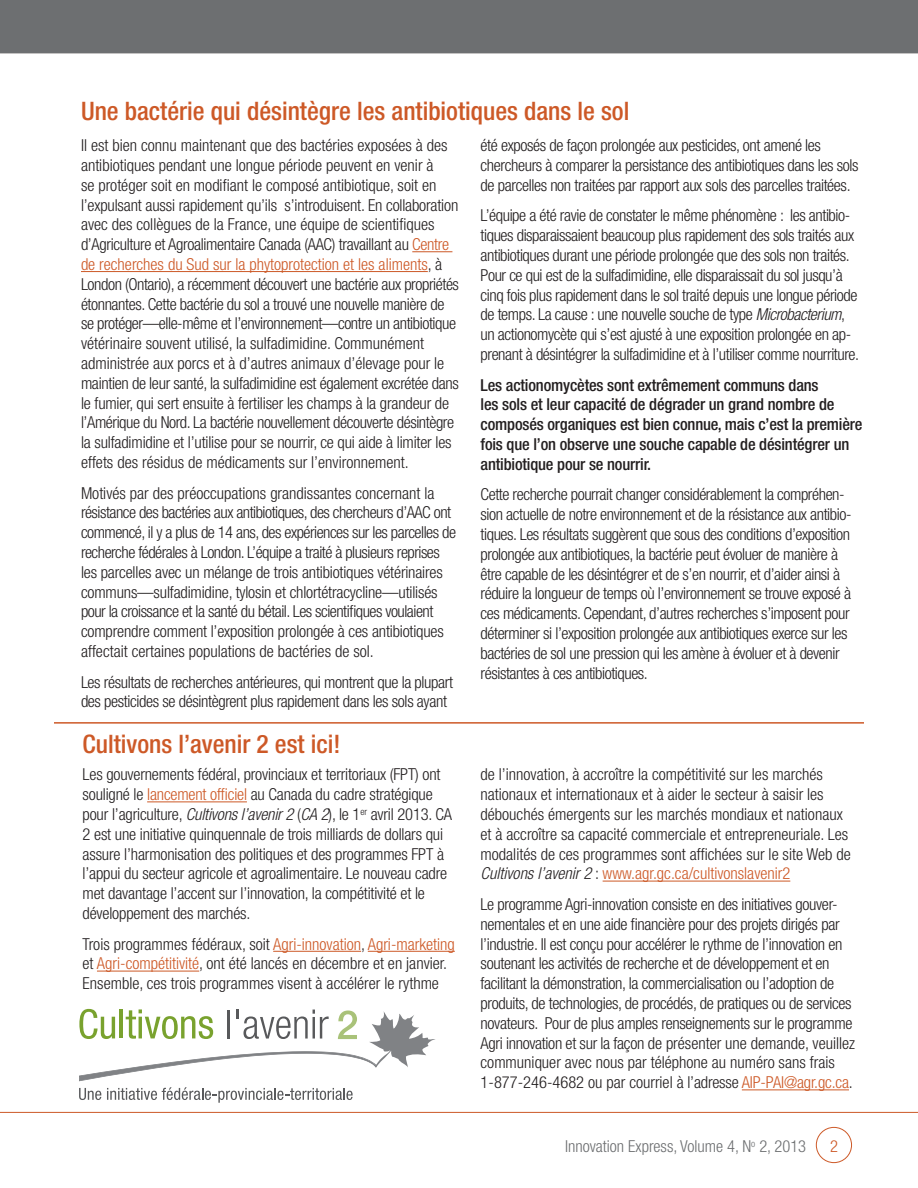
<style>
.page{position:relative;width:918px;height:1188px;background:#fff}
.page>*{position:absolute;margin:0;border:0;box-sizing:border-box;transform-origin:0 0}
.t1{font:500 condensed 25.5px "Helvetica Neue LT Std";color:#cd5927}
.t2{font:300 condensed 16.5px/19.8px "Helvetica Neue LT Std";letter-spacing:-.02em;color:#231f20}
.t3{font:300 condensed 16.5px/19.8px "Helvetica Neue LT Std";color:#231f20}
.t4{font:500 condensed 16.5px/19.8px "Helvetica Neue LT Std";letter-spacing:-.01em;color:#231f20}
.t5{font:300 condensed 16.5px "Helvetica Neue LT Std";color:#6d6f71}
.t6{font:300 condensed 16.5px "Helvetica Neue LT Std";color:#cd5927}
.s1{color:#cd5927}
.s2{font-style:italic}
</style>
<div class="page">
<hr style="left:0;top:1112px;width:918px;height:1px;background:#cd5927">
<div style="left:0;top:0;width:918px;height:53px;background:#6d6f71"></div>
<div style="left:816px;top:1127px;width:36px;height:36px;border:1px solid #cd5927;border-radius:50%"></div>
<hr style="left:412px;top:251px;width:40px;height:1px;background:#cd5927">
<hr style="left:81px;top:271px;width:347px;height:1px;background:#cd5927">
<hr style="left:147px;top:801px;width:100px;height:1px;background:#cd5927">
<hr style="left:273px;top:951px;width:88px;height:1px;background:#cd5927">
<hr style="left:368px;top:951px;width:87px;height:1px;background:#cd5927">
<hr style="left:97px;top:971px;width:102px;height:1px;background:#cd5927">
<hr style="left:603px;top:881px;width:187px;height:1px;background:#cd5927">
<hr style="left:742px;top:1089px;width:107px;height:1px;background:#cd5927">
<hr style="left:54px;top:722px;width:810px;height:2px;background:#cd5927">
<svg style="left:79px;top:1009px;width:356px;height:72px"></svg>
<svg style="left:79px;top:1088px;width:22px;height:12px"></svg>
<svg style="left:107px;top:1087px;width:246px;height:16px"></svg>
<h1 class="t1" style="left:81px;top:95px;width:550px">Une bactérie qui désintègre les antibiotiques dans le sol</h1>
<p class="t2" style="left:81px;top:135px;width:380px">Il est bien connu maintenant que des bactéries exposées à des antibiotiques pendant une longue période peuvent en venir à<br>se protéger soit en modifiant le composé antibiotique, soit en l’expulsant aussi rapidement qu’ils s’introduisent. En collaboration avec des collègues de la France, une équipe de scientifiques d’Agriculture et Agroalimentaire Canada (AAC) travaillant au <span class="s1">Centre de recherches du Sud sur la phytoprotection et les aliments</span>, à London (Ontario), a récemment découvert une bactérie aux propriétés étonnantes. Cette bactérie du sol a trouvé une nouvelle manière de se protéger—elle-même et l’environnement—contre un antibiotique vétérinaire souvent utilisé, la sulfadimidine. Communément administrée aux porcs et à d’autres animaux d’élevage pour le maintien de leur santé, la sulfadimidine est également excrétée dans le fumier, qui sert ensuite à fertiliser les champs à la grandeur de l’Amérique du Nord. La bactérie nouvellement découverte désintègre la sulfadimidine et l’utilise pour se nourrir, ce qui aide à limiter les effets des résidus de médicaments sur l’environnement.</p>
<p class="t2" style="left:81px;top:483px;width:377px">Motivés par des préoccupations grandissantes concernant la résistance des bactéries aux antibiotiques, des chercheurs d’AAC ont commencé, il y a plus de 14 ans, des expériences sur les parcelles de recherche fédérales à London. L’équipe a traité à plusieurs reprises les parcelles avec un mélange de trois antibiotiques vétérinaires communs—sulfadimidine, tylosin et chlortétracycline—utilisés pour la croissance et la santé du bétail. Les scientifiques voulaient comprendre comment l’exposition prolongée à ces antibiotiques affectait certaines populations de bactéries de sol.</p>
<p class="t2" style="left:81px;top:672px;width:374px">Les résultats de recherches antérieures, qui montrent que la plupart des pesticides se désintègrent plus rapidement dans les sols ayant</p>
<h1 class="t1" style="left:83px;top:729px;width:259px">Cultivons l’avenir 2 est ici!</h1>
<p class="t2" style="left:83px;top:765px;width:371px">Les gouvernements fédéral, provinciaux et territoriaux (FPT) ont souligné le <span class="s1">lancement officiel</span> au Canada du cadre stratégique pour l’agriculture, <span class="s2">Cultivons l’avenir 2</span> (<span class="s2">CA 2</span>), le 1<sup>er</sup> avril 2013. CA 2 est une initiative quinquennale de trois milliards de dollars qui assure l’harmonisation des politiques et des programmes FPT à l’appui du secteur agricole et agroalimentaire. Le nouveau cadre met davantage l’accent sur l’innovation, la compétitivité et le développement des marchés.</p>
<p class="t3" style="left:83px;top:934px;width:374px">Trois programmes fédéraux, soit <span class="s1">Agri-innovation</span>, <span class="s1">Agri-marketing </span>et <span class="s1">Agri-compétitivité</span>, ont été lancés en décembre et en janvier.<br>Ensemble, ces trois programmes visent à accélérer le rythme</p>
<p class="t2" style="left:481px;top:135px;width:380px">été exposés de façon prolongée aux pesticides, ont amené les chercheurs à comparer la persistance des antibiotiques dans les sols de parcelles non traitées par rapport aux sols des parcelles traitées.</p>
<p class="t2" style="left:481px;top:205px;width:380px">L’équipe a été ravie de constater le même phénomène : les antibio&shy;tiques disparaissaient beaucoup plus rapidement des sols traités aux antibiotiques durant une période prolongée que des sols non traités.<br>Pour ce qui est de la sulfadimidine, elle disparaissait du sol jusqu’à cinq fois plus rapidement dans le sol traité depuis une longue période de temps. La cause : une nouvelle souche de type <span class="s2">Microbacterium</span>, un actionomycète qui s’est ajusté à une exposition prolongée en ap&shy;prenant à désintégrer la sulfadimidine et à l’utiliser comme nourriture.</p>
<p class="t4" style="left:481px;top:375px;width:383px">Les actionomycètes sont extrêmement communs dans<br>les sols et leur capacité de dégrader un grand nombre de composés organiques est bien connue, mais c’est la première fois que l’on observe une souche capable de désintégrer un antibiotique pour se nourrir.</p>
<p class="t2" style="left:481px;top:484px;width:372px">Cette recherche pourrait changer considérablement la compréhen&shy;sion actuelle de notre environnement et de la résistance aux antibio&shy;tiques. Les résultats suggèrent que sous des conditions d’exposition prolongée aux antibiotiques, la bactérie peut évoluer de manière à être capable de les désintégrer et de s’en nourrir, et d’aider ainsi à réduire la longueur de temps où l’environnement se trouve exposé à ces médicaments. Cependant, d’autres recherches s’imposent pour déterminer si l’exposition prolongée aux antibiotiques exerce sur les bactéries de sol une pression qui les amène à évoluer et à devenir résistantes à ces antibiotiques.</p>
<p class="t3" style="left:481px;top:765px;width:372px">de l’innovation, à accroître la compétitivité sur les marchés nationaux et internationaux et à aider le secteur à saisir les débouchés émergents sur les marchés mondiaux et nationaux et à accroître sa capacité commerciale et entrepreneuriale. Les modalités de ces programmes sont affichées sur le site Web de <span class="s2">Cultivons l’avenir 2</span> : <span class="s1">www.agr.gc.ca/cultivonslavenir2</span></p>
<p class="t2" style="left:481px;top:894px;width:376px">Le programme Agri-innovation consiste en des initiatives gouver&shy;nementales et en une aide financière pour des projets dirigés par l’industrie. Il est conçu pour accélérer le rythme de l’innovation en soutenant les activités de recherche et de développement et en facilitant la démonstration, la commercialisation ou l’adoption de produits, de technologies, de procédés, de pratiques ou de services novateurs. Pour de plus amples renseignements sur le programme Agri innovation et sur la façon de présenter une demande, veuillez communiquer avec nous par téléphone au numéro sans frais 1-877-246-4682 ou par courriel à l’adresse <span class="s1">AIP-PAI@agr.gc.ca</span>.</p>
<p class="t5" style="left:565px;top:1137px;width:243px">Innovation Express, Volume 4, N<sup>o</sup> 2, 2013</p>
<p class="t6" style="left:830px;top:1137px;width:9px">2</p>
</div>
